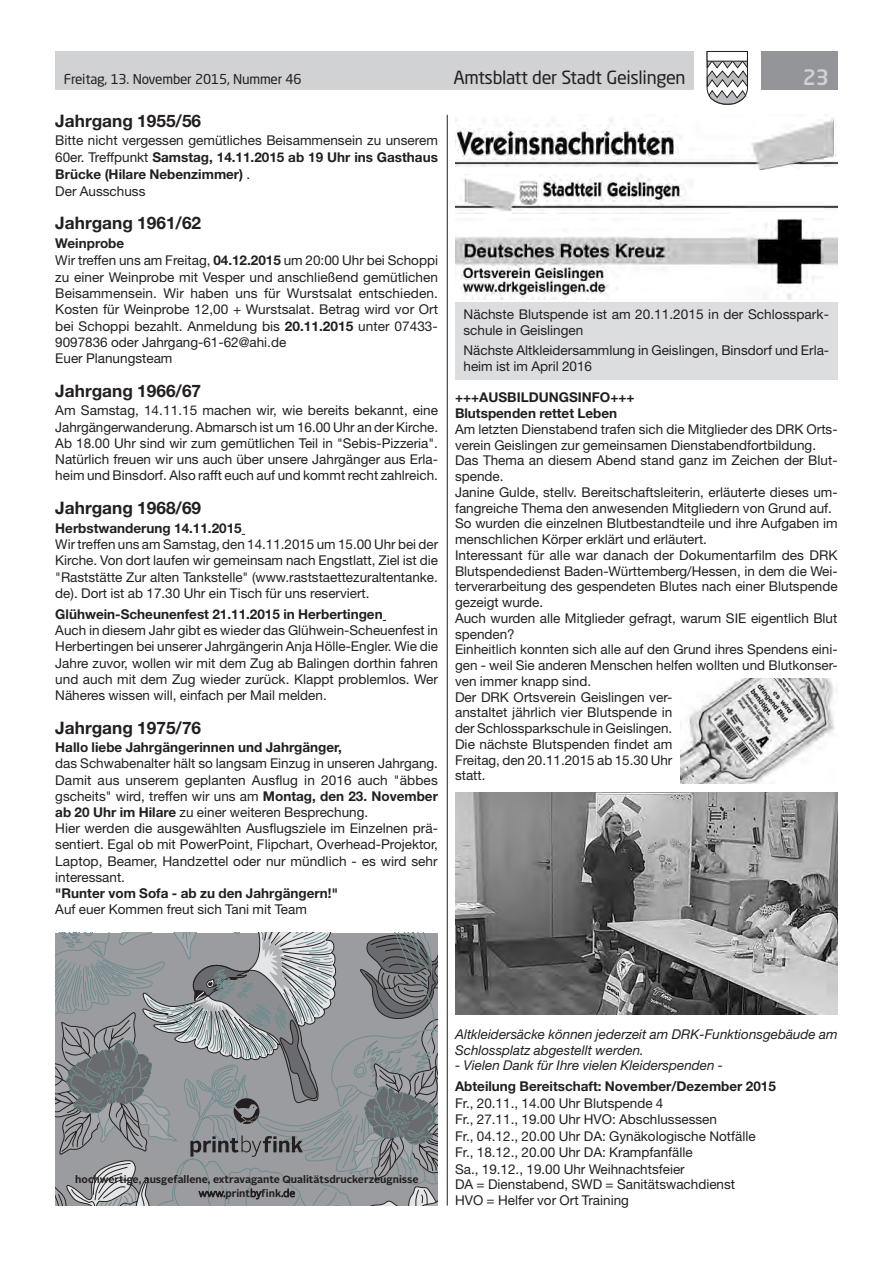
<style>
.page{position:relative;width:893px;height:1263px;background:#fff}
.page>*{position:absolute;margin:0;border:0;box-sizing:border-box;transform-origin:0 0}
.t1{font:500 21px "Neo Sans Std";color:#d1d2d4}
.t2{font:18px "Neo Sans Std";letter-spacing:-.02em;color:#231f20}
.t3{font:700 17.25px "Helvetica Neue LT Std";color:#231f20}
.t4{font:13.5px/16.2px "Helvetica Neue LT Std";color:#231f20}
.t5{font:700 13.5px/15.8px "Helvetica Neue LT Std";color:#231f20}
.t6{font:italic 13.5px/15.8px "Helvetica Neue LT Std";color:#231f20}
.t7{font:13.5px "Neo Sans Std";letter-spacing:-.015em;color:#231f20}
.t8{font:700 10.5px/13.5px "Alright Web";color:#231f20;text-align:center}
.s1{font-weight:700}
.s2{font-weight:300}
</style>
<div class="page">
<div style="left:55px;top:51px;width:639px;height:38px;background:#d1d2d4"></div>
<div style="left:761px;top:51px;width:77px;height:38px;background:#939598"></div>
<svg style="left:706px;top:51px;width:42px;height:54px"></svg>
<div style="left:707px;top:51px;width:41px;height:10px;background:#fff;border:1px solid #231f20"></div>
<div style="left:455px;top:302px;width:383px;height:77px;background:#dcdddf"></div>
<hr style="left:447px;top:115px;width:1px;height:1090px;background:#231f20">
<img style="left:455px;top:118px;width:383px;height:51px">
<img style="left:455px;top:175px;width:383px;height:38px">
<img style="left:455px;top:219px;width:383px;height:80px">
<img style="left:455px;top:792px;width:383px;height:223px">
<img style="left:681px;top:679px;width:154px;height:104px">
<svg style="left:55px;top:933px;width:383px;height:273px;background:#8f9295"></svg>
<p class="t7" style="left:64px;top:71px;width:239px">Freitag, 13. November 2015, Nummer 46</p>
<h2 class="t2" style="left:453px;top:66px;width:234px">Amtsblatt der Stadt Geislingen</h2>
<h1 class="t1" style="left:803px;top:64px;width:28px">23</h1>
<p class="t3" style="left:55px;top:110px;width:147px">Jahrgang 1955/56</p>
<p class="t4" style="left:55px;top:132px;width:384px;line-height:16.6px">Bitte nicht vergessen gemütliches Beisammensein zu unserem 60er. Treffpunkt <span class="s1">Samstag, 14.11.2015 ab 19 Uhr ins Gasthaus Brücke (Hilare Nebenzimmer)</span> .<br>Der Ausschuss</p>
<p class="t3" style="left:55px;top:212px;width:147px">Jahrgang 1961/62</p>
<p class="t4" style="left:55px;top:235px;width:384px"><span class="s1">Weinprobe<br></span>Wir treffen uns am Freitag, <span class="s1">04.12.2015</span> um 20:00 Uhr bei Schoppi zu einer Weinprobe mit Vesper und anschließend gemütlichen Beisammensein. Wir haben uns für Wurstsalat entschieden.<br>Kosten für Weinprobe 12,00 + Wurstsalat. Betrag wird vor Ort bei Schoppi bezahlt. Anmeldung bis <span class="s1">20.11.2015</span> unter 07433- 9097836 oder Jahrgang-61-62@ahi.de<br>Euer Planungsteam</p>
<p class="t3" style="left:55px;top:380px;width:147px">Jahrgang 1966/67</p>
<p class="t4" style="left:55px;top:402px;width:384px;text-align:justify">Am Samstag, 14.11.15 machen wir, wie bereits bekannt, eine Jahrgängerwanderung. Abmarsch ist um 16.00 Uhr an der Kirche.<br>Ab 18.00 Uhr sind wir zum gemütlichen Teil in "Sebis-Pizzeria".<br>Natürlich freuen wir uns auch über unsere Jahrgänger aus Erla&shy;heim und Binsdorf. Also rafft euch auf und kommt recht zahlreich.</p>
<p class="t3" style="left:55px;top:497px;width:147px">Jahrgang 1968/69</p>
<p class="t5" style="left:55px;top:520px;width:188px">Herbstwanderung 14.11.2015</p>
<p class="t4" style="left:55px;top:536px;width:384px;text-align:justify">Wir treffen uns am Samstag, den 14.11.2015 um 15.00 Uhr bei der Kirche. Von dort laufen wir gemeinsam nach Engstlatt, Ziel ist die "Raststätte Zur alten Tankstelle" (www.raststaettezuraltentanke. de). Dort ist ab 17.30 Uhr ein Tisch für uns reserviert.</p>
<p class="t5" style="left:55px;top:606px;width:329px">Glühwein-Scheunenfest 21.11.2015 in Herbertingen</p>
<p class="t4" style="left:55px;top:622px;width:384px;text-align:justify">Auch in diesem Jahr gibt es wieder das Glühwein-Scheuenfest in Herbertingen bei unserer Jahrgängerin Anja Hölle-Engler. Wie die Jahre zuvor, wollen wir mit dem Zug ab Balingen dorthin fahren und auch mit dem Zug wieder zurück. Klappt problemlos. Wer Näheres wissen will, einfach per Mail melden.</p>
<p class="t3" style="left:55px;top:717px;width:147px">Jahrgang 1975/76</p>
<p class="t5" style="left:55px;top:739px;width:288px">Hallo liebe Jahrgängerinnen und Jahrgänger,</p>
<p class="t4" style="left:55px;top:755px;width:384px">das Schwabenalter hält so langsam Einzug in unseren Jahrgang.<br>Damit aus unserem geplanten Ausflug in 2016 auch "äbbes gscheits" wird, treffen wir uns am <span class="s1">Montag, den 23. November ab 20 Uhr im Hilare</span> zu einer weiteren Besprechung.<br>Hier werden die ausgewählten Ausflugsziele im Einzelnen prä&shy;sentiert. Egal ob mit PowerPoint, Flipchart, Overhead-Projektor, Laptop, Beamer, Handzettel oder nur mündlich - es wird sehr interessant.</p>
<p class="t5" style="left:55px;top:885px;width:284px">"Runter vom Sofa - ab zu den Jahrgängern!"</p>
<p class="t4" style="left:55px;top:901px;width:253px">Auf euer Kommen freut sich Tani mit Team</p>
<p class="t4" style="left:463px;top:306px;width:367px;line-height:15.8px">Nächste Blutspende ist am 20.11.2015 in der Schlosspark&shy;schule in Geislingen</p>
<p class="t4" style="left:463px;top:342px;width:367px;line-height:15.8px">Nächste Altkleidersammlung in Geislingen, Binsdorf und Erla&shy;heim ist im April 2016</p>
<p class="t5" style="left:455px;top:389px;width:181px">+++AUSBILDUNGSINFO+++<br>Blutspenden rettet Leben</p>
<p class="t4" style="left:455px;top:421px;width:384px;line-height:15.8px">Am letzten Dienstabend trafen sich die Mitglieder des DRK Orts&shy;verein Geislingen zur gemeinsamen Dienstabendfortbildung.<br>Das Thema an diesem Abend stand ganz im Zeichen der Blut&shy;spende.<br>Janine Gulde, stellv. Bereitschaftsleiterin, erläuterte dieses um&shy;fangreiche Thema den anwesenden Mitgliedern von Grund auf.<br>So wurden die einzelnen Blutbestandteile und ihre Aufgaben im menschlichen Körper erklärt und erläutert.<br>Interessant für alle war danach der Dokumentarfilm des DRK Blutspendedienst Baden-Württemberg/Hessen, in dem die Wei&shy;terverarbeitung des gespendeten Blutes nach einer Blutspende gezeigt wurde.<br>Auch wurden alle Mitglieder gefragt, warum SIE eigentlich Blut spenden?<br>Einheitlich konnten sich alle auf den Grund ihres Spendens eini&shy;gen - weil Sie anderen Menschen helfen wollten und Blutkonser&shy;ven immer knapp sind.<br>Der DRK Ortsverein Geislingen ver-<br>anstaltet jährlich vier Blutspende in<br>der Schlossparkschule in Geislingen.<br>Die nächste Blutspenden findet am<br>Freitag, den 20.11.2015 ab 15.30 Uhr<br>statt.</p>
<p class="t8" style="left:75px;top:1173px;width:345px">hochwertige, ausgefallene, extravagante Qualitätsdruckerzeugnisse <span class="s2">www.</span>print<span class="s2">by</span>f ink<span class="s2">.de</span></p>
<p class="t6" style="left:455px;top:1026px;width:384px">Altkleidersäcke können jederzeit am DRK-Funktionsgebäude am<br>Schlossplatz abgestellt werden.</p>
<p class="t6" style="left:455px;top:1057px;width:270px">- Vielen Dank für Ihre vielen Kleiderspenden -</p>
<p class="t5" style="left:455px;top:1078px;width:322px">Abteilung Bereitschaft: November/Dezember 2015</p>
<p class="t4" style="left:455px;top:1094px;width:302px">Fr., 20.11., 14.00 Uhr Blutspende 4<br>Fr., 27.11., 19.00 Uhr HVO: Abschlussessen<br>Fr., 04.12., 20.00 Uhr DA: Gynäkologische Notfälle Fr., 18.12., 20.00 Uhr DA: Krampfanfälle<br>Sa., 19.12., 19.00 Uhr Weihnachtsfeier<br>DA = Dienstabend, SWD = Sanitätswachdienst HVO = Helfer vor Ort Training</p>
</div>
